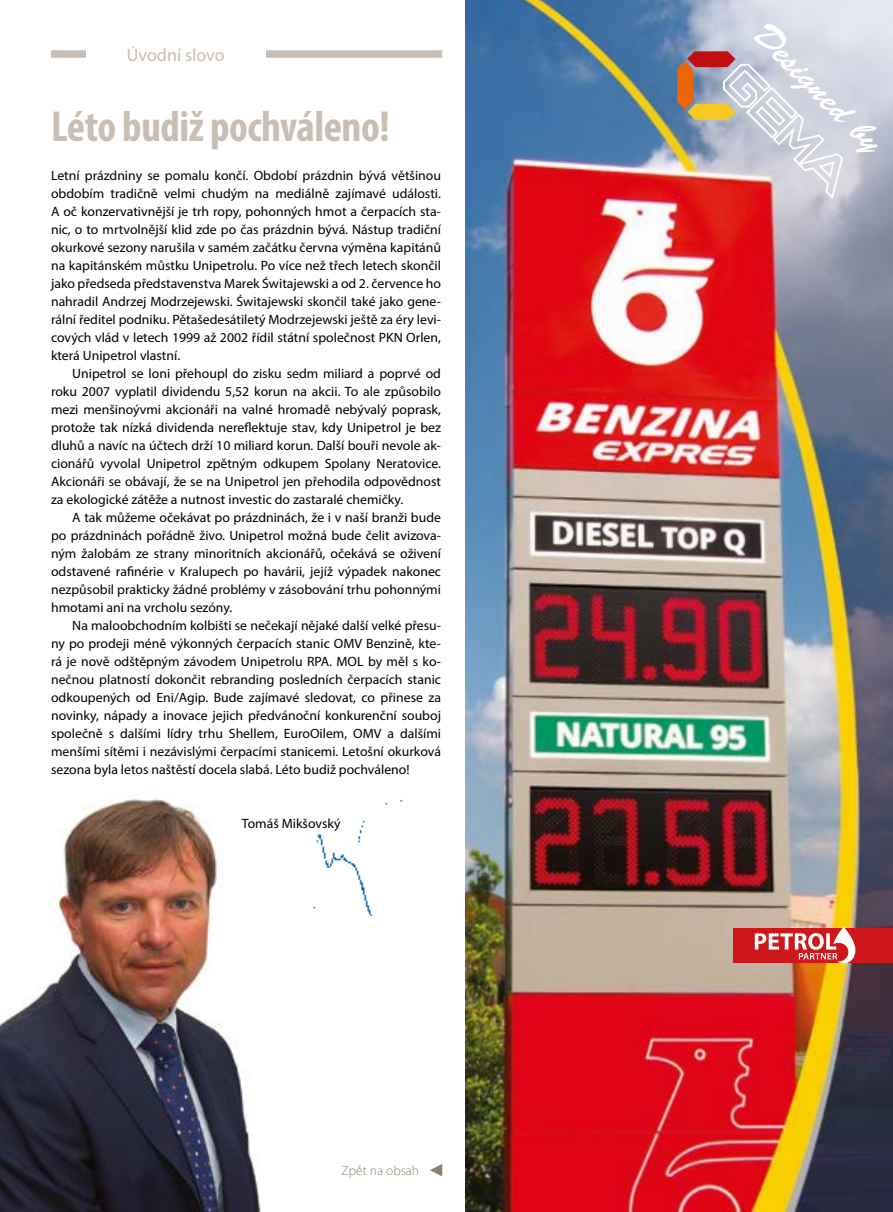
<style>
.page{position:relative;width:893px;height:1212px;background:#fff}
.page>*{position:absolute;margin:0;border:0;box-sizing:border-box;transform-origin:0 0}
.t1{font:700 condensed 43.5px "Myriad Pro";letter-spacing:-.01em;color:#c8beb3}
.t2{font:35.25px "Brush Script Std";color:#fff}
.t3{font:18px "Myriad Pro";color:#c8beb3}
.t4{font:13.5px/18px "Myriad Pro";color:#000;text-align:justify}
.t5{font:300 13.5px "Myriad Pro";color:#8e806e}
</style>
<div class="page">
<div style="left:51px;top:50px;width:391px;height:8px;background:#c8beb3"></div>
<div style="left:86px;top:40px;width:180px;height:28px;background:#fff"></div>
<img style="left:466px;top:0;width:427px;height:1212px">
<svg style="left:677px;top:51px;width:167px;height:150px;background:#cab3b6"></svg>
<div style="left:733px;top:928px;width:160px;height:35px;background:#cd171a"></div>
<svg style="left:755px;top:927px;width:102px;height:36px"></svg>
<img style="left:0;top:798px;width:261px;height:414px">
<img style="left:260px;top:798px;width:143px;height:126px">
<svg style="left:430px;top:1164px;width:12px;height:12px"></svg>
<h3 class="t3" style="left:127px;top:44px;width:99px">Úvodní slovo</h3>
<h1 class="t1" style="left:51px;top:99px;width:340px">Léto budiž pochváleno!</h1>
<p class="t4" style="left:51px;top:166px;width:392px">Letní prázdniny se pomalu končí. Období prázdnin bývá většinou obdobím tradičně velmi chudým na mediálně zajímavé události.<br>A oč konzervativnější je trh ropy, pohonných hmot a čerpacích sta&shy;nic, o to mrtvolnější klid zde po čas prázdnin bývá. Nástup tradiční okurkové sezony narušila v samém začátku června výměna kapitánů na kapitánském můstku Unipetrolu. Po více než třech letech skončil jako předseda představenstva Marek Świtajewski a od 2. července ho nahradil Andrzej Modrzejewski. Świtajewski skončil také jako gene&shy;rální ředitel podniku. Pětašedesátiletý Modrzejewski ještě za éry levi&shy;cových vlád v letech 1999 až 2002 řídil státní společnost PKN Orlen, která Unipetrol vlastní.</p>
<p class="t4" style="left:51px;top:364px;width:392px;text-indent:21px">Unipetrol se loni přehoupl do zisku sedm miliard a poprvé od roku 2007 vyplatil dividendu 5,52 korun na akcii. To ale způsobilo mezi menšinoývmi akcionáři na valné hromadě nebývalý poprask, protože tak nízká dividenda nereflektuje stav, kdy Unipetrol je bez dluhů a navíc na účtech drží 10 miliard korun. Další bouři nevole ak&shy;cionářů vyvolal Unipetrol zpětným odkupem Spolany Neratovice.<br>Akcionáři se obávají, že se na Unipetrol jen přehodila odpovědnost za ekologické zátěže a nutnost investic do zastaralé chemičky.</p>
<p class="t4" style="left:51px;top:508px;width:392px;text-indent:21px">A tak můžeme očekávat po prázdninách, že i v naší branži bude po prázdninách pořádně živo. Unipetrol možná bude čelit avizova&shy;ným žalobám ze strany minoritních akcionářů, očekává se oživení odstavené rafinérie v Kralupech po havárii, jejíž výpadek nakonec nezpůsobil prakticky žádné problémy v zásobování trhu pohonnými hmotami ani na vrcholu sezóny.</p>
<p class="t4" style="left:51px;top:616px;width:392px;text-indent:21px">Na maloobchodním kolbišti se nečekají nějaké další velké přesu&shy;ny po prodeji méně výkonných čerpacích stanic OMV Benzině, kte&shy;rá je nově odštěpným závodem Unipetrolu RPA. MOL by měl s ko&shy;nečnou platností dokončit rebranding posledních čerpacích stanic odkoupených od Eni/Agip. Bude zajímavé sledovat, co přinese za novinky, nápady a inovace jejich předvánoční konkurenční souboj společně s dalšími lídry trhu Shellem, EuroOilem, OMV a dalšími menšími sítěmi i nezávislými čerpacími stanicemi. Letošní okurková sezona byla letos naštěstí docela slabá. Léto budiž pochváleno!</p>
<p class="t4" style="left:242px;top:814px;width:100px">Tomáš Mikšovský</p>
<p class="t5" style="left:341px;top:1163px;width:79px">Zpět na obsah</p>
<h2 class="t2" style="left:773px;top:14px;width:169px;rotate:45deg">Designed by</h2>
</div>
